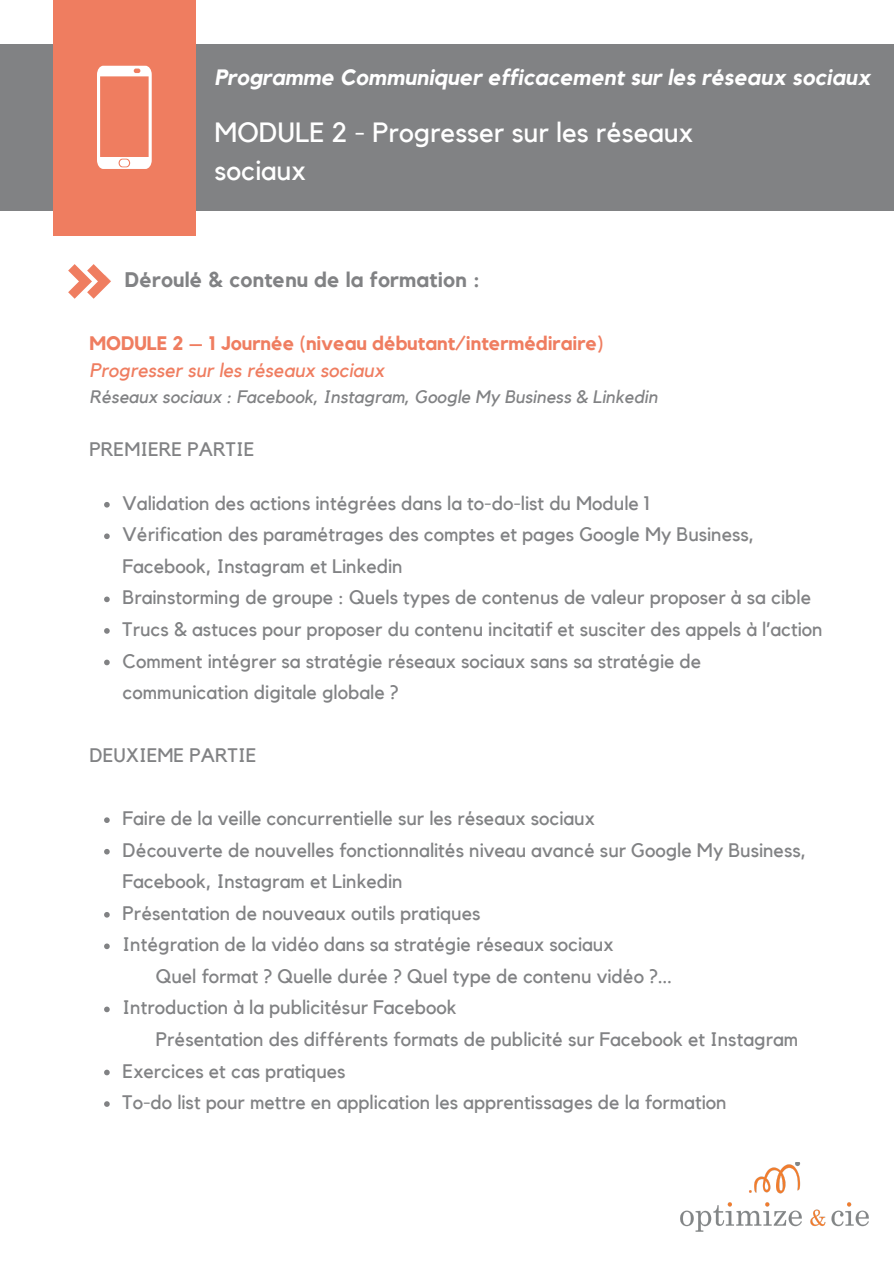
<style>
.page{position:relative;width:894px;height:1264px;background:#fff}
.page>*{position:absolute;margin:0;border:0;box-sizing:border-box;transform-origin:0 0}
.t1{font:27.75px/37.7px "Kollektif";color:#fff}
.t2{font:italic 700 22.2px "Kollektif";color:#fff}
.t3{font:700 21px "Kollektif";letter-spacing:.01em;color:#818284}
.t4{font:19.5px/31.5px "Kollektif";color:#818284}
.t5{font:700 19.5px "Kollektif";color:#ef7d60}
.t6{font:italic 19.5px "Kollektif";color:#ef7d60}
.t7{font:italic 18px "Kollektif";color:#818284}
</style>
<div class="page">
<div style="left:0;top:44px;width:893px;height:167px;background:#818284"></div>
<div style="left:54px;top:0;width:142px;height:236px;background:#ef7d60"></div>
<svg style="left:97px;top:66px;width:55px;height:103px"></svg>
<div style="left:120px;top:159px;width:9px;height:7px;background:#fff;border-radius:3px"></div>
<img style="left:680px;top:1162px;width:188px;height:70px">
<svg style="left:68px;top:264px;width:43px;height:35px"></svg>
<svg style="left:104px;top:502px;width:6px;height:5px"></svg>
<svg style="left:104px;top:533px;width:6px;height:6px"></svg>
<svg style="left:104px;top:596px;width:6px;height:6px"></svg>
<svg style="left:104px;top:628px;width:6px;height:5px"></svg>
<svg style="left:104px;top:659px;width:6px;height:6px"></svg>
<svg style="left:104px;top:817px;width:6px;height:6px"></svg>
<svg style="left:104px;top:849px;width:6px;height:5px"></svg>
<svg style="left:104px;top:912px;width:6px;height:5px"></svg>
<svg style="left:104px;top:943px;width:6px;height:6px"></svg>
<svg style="left:104px;top:1006px;width:6px;height:6px"></svg>
<svg style="left:104px;top:1069px;width:6px;height:6px"></svg>
<svg style="left:104px;top:1101px;width:6px;height:5px"></svg>
<p class="t2" style="left:214px;top:67px;width:657px">Programme Communiquer efficacement sur les réseaux sociaux</p>
<p class="t1" style="left:214px;top:115px;width:480px">MODULE 2 - Progresser sur les réseaux sociaux</p>
<p class="t3" style="left:125px;top:270px;width:356px">Déroulé &amp; contenu de la formation :</p>
<p class="t5" style="left:89px;top:334px;width:515px">MODULE 2 – 1 Journée (niveau débutant/intermédiraire)</p>
<p class="t6" style="left:89px;top:361px;width:296px">Progresser sur les réseaux sociaux</p>
<p class="t7" style="left:89px;top:388px;width:569px">Réseaux sociaux : Facebook, Instagram, Google My Business &amp; Linkedin</p>
<p class="t4" style="left:89px;top:434px;width:166px">PREMIERE PARTIE</p>
<p class="t4" style="left:123px;top:488px;width:528px">Validation des actions intégrées dans la to-do-list du Module 1</p>
<p class="t4" style="left:123px;top:519px;width:633px">Vérification des paramétrages des comptes et pages Google My Business,<br>Facebook, Instagram et Linkedin</p>
<p class="t4" style="left:123px;top:582px;width:689px">Brainstorming de groupe : Quels types de contenus de valeur proposer à sa cible</p>
<p class="t4" style="left:123px;top:614px;width:701px">Trucs &amp; astuces pour proposer du contenu incitatif et susciter des appels à l’action</p>
<p class="t4" style="left:123px;top:645px;width:580px">Comment intégrer sa stratégie réseaux sociaux sans sa stratégie de communication digitale globale ?</p>
<p class="t4" style="left:89px;top:740px;width:168px">DEUXIEME PARTIE</p>
<p class="t4" style="left:123px;top:803px;width:473px">Faire de la veille concurrentielle sur les réseaux sociaux</p>
<p class="t4" style="left:123px;top:835px;width:685px">Découverte de nouvelles fonctionnalités niveau avancé sur Google My Business,<br>Facebook, Instagram et Linkedin</p>
<p class="t4" style="left:123px;top:898px;width:359px">Présentation de nouveaux outils pratiques</p>
<p class="t4" style="left:123px;top:929px;width:492px">Intégration de la vidéo dans sa stratégie réseaux sociaux</p>
<p class="t4" style="left:156px;top:961px;width:517px">Quel format ? Quelle durée ? Quel type de contenu vidéo ?...</p>
<p class="t4" style="left:123px;top:992px;width:335px">Introduction à la publicitésur Facebook</p>
<p class="t4" style="left:156px;top:1024px;width:643px">Présentation des différents formats de publicité sur Facebook et Instagram</p>
<p class="t4" style="left:123px;top:1055px;width:224px">Exercices et cas pratiques</p>
<p class="t4" style="left:123px;top:1087px;width:605px">To-do list pour mettre en application les apprentissages de la formation</p>
</div>
